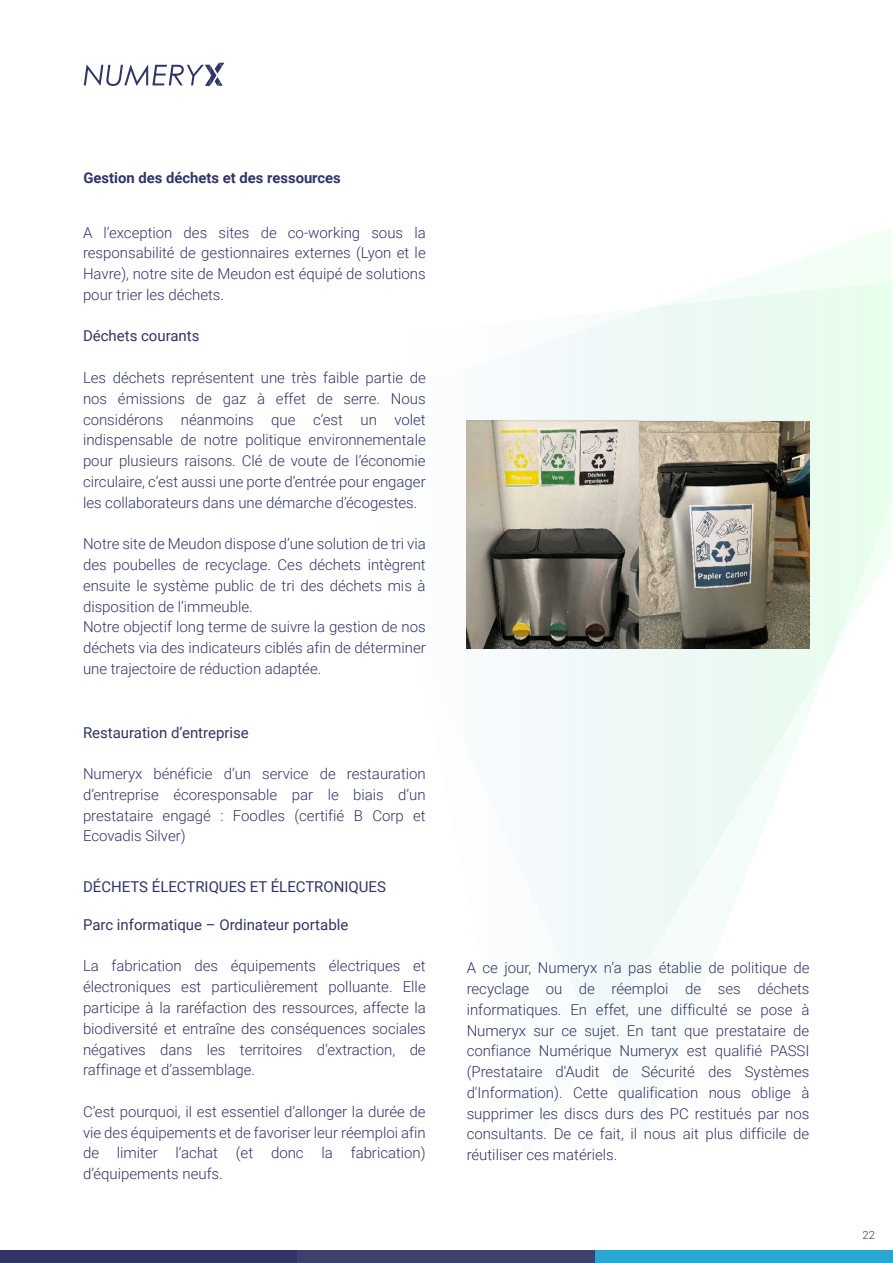
<style>
.page{position:relative;width:893px;height:1263px;background:#fff}
.page>*{position:absolute;margin:0;border:0;box-sizing:border-box;transform-origin:0 0}
.t1{font:300 15px/20.9px "Roboto";color:#303565;text-align:justify}
.t2{font:15px "Roboto";color:#303565}
.t3{font:700 14.85px "Roboto";color:#303565}
.t4{font:300 11.25px "Roboto";color:#303565}
</style>
<div class="page">
<svg style="left:466px;top:228px;width:426px;height:814px"></svg>
<svg style="left:84px;top:63px;width:140px;height:23px"></svg>
<div style="left:0;top:1250px;width:298px;height:13px;background:#303565"></div>
<div style="left:298px;top:1250px;width:297px;height:13px;background:#3c416d"></div>
<div style="left:595px;top:1250px;width:298px;height:13px;background:#28a6d4"></div>
<img style="left:467px;top:420px;width:342px;height:229px">
<p class="t3" style="left:84px;top:168px;width:259px">Gestion des déchets et des ressources</p>
<p class="t1" style="left:83px;top:221px;width:344px">A l’exception des sites de co-working sous la responsabilité de gestionnaires externes (Lyon et le Havre), notre site de Meudon est équipé de solutions pour trier les déchets.</p>
<p class="t2" style="left:83px;top:326px;width:118px">Déchets courants</p>
<p class="t1" style="left:83px;top:367px;width:344px">Les déchets représentent une très faible partie de nos émissions de gaz à effet de serre. Nous considérons néanmoins que c’est un volet indispensable de notre politique environnementale pour plusieurs raisons. Clé de voute de l’économie circulaire, c’est aussi une porte d’entrée pour engager les collaborateurs dans une démarche d’écogestes.</p>
<p class="t1" style="left:83px;top:533px;width:344px;text-align:left">Notre site de Meudon dispose d’une solution de tri via des poubelles de recyclage. Ces déchets intègrent ensuite le système public de tri des déchets mis à disposition de l’immeuble.<br>Notre objectif long terme de suivre la gestion de nos déchets via des indicateurs ciblés afin de déterminer une trajectoire de réduction adaptée.</p>
<p class="t2" style="left:83px;top:722px;width:167px">Restauration d’entreprise</p>
<p class="t1" style="left:83px;top:763px;width:344px">Numeryx bénéficie d’un service de restauration d’entreprise écoresponsable par le biais d’un prestataire engagé : Foodles (certifié B Corp et Ecovadis Silver)</p>
<p class="t2" style="left:83px;top:877px;width:304px">DÉCHETS ÉLECTRIQUES ET ÉLECTRONIQUES</p>
<p class="t2" style="left:83px;top:914px;width:267px">Parc informatique – Ordinateur portable</p>
<p class="t1" style="left:83px;top:955px;width:344px">La fabrication des équipements électriques et électroniques est particulièrement polluante. Elle participe à la raréfaction des ressources, affecte la biodiversité et entraîne des conséquences sociales négatives dans les territoires d’extraction, de raffinage et d’assemblage.</p>
<p class="t1" style="left:83px;top:1100px;width:344px">C’est pourquoi, il est essentiel d’allonger la durée de vie des équipements et de favoriser leur réemploi afin de limiter l’achat (et donc la fabrication) d’équipements neufs.</p>
<p class="t1" style="left:467px;top:957px;width:344px">A ce jour, Numeryx n’a pas établie de politique de recyclage ou de réemploi de ses déchets informatiques. En effet, une difficulté se pose à Numeryx sur ce sujet. En tant que prestataire de confiance Numérique Numeryx est qualifié PASSI (Prestataire d'Audit de Sécurité des Systèmes d'Information). Cette qualification nous oblige à supprimer les discs durs des PC restitués par nos consultants. De ce fait, il nous ait plus difficile de réutiliser ces matériels.</p>
<p class="t4" style="left:862px;top:1227px;width:14px">22</p>
</div>
